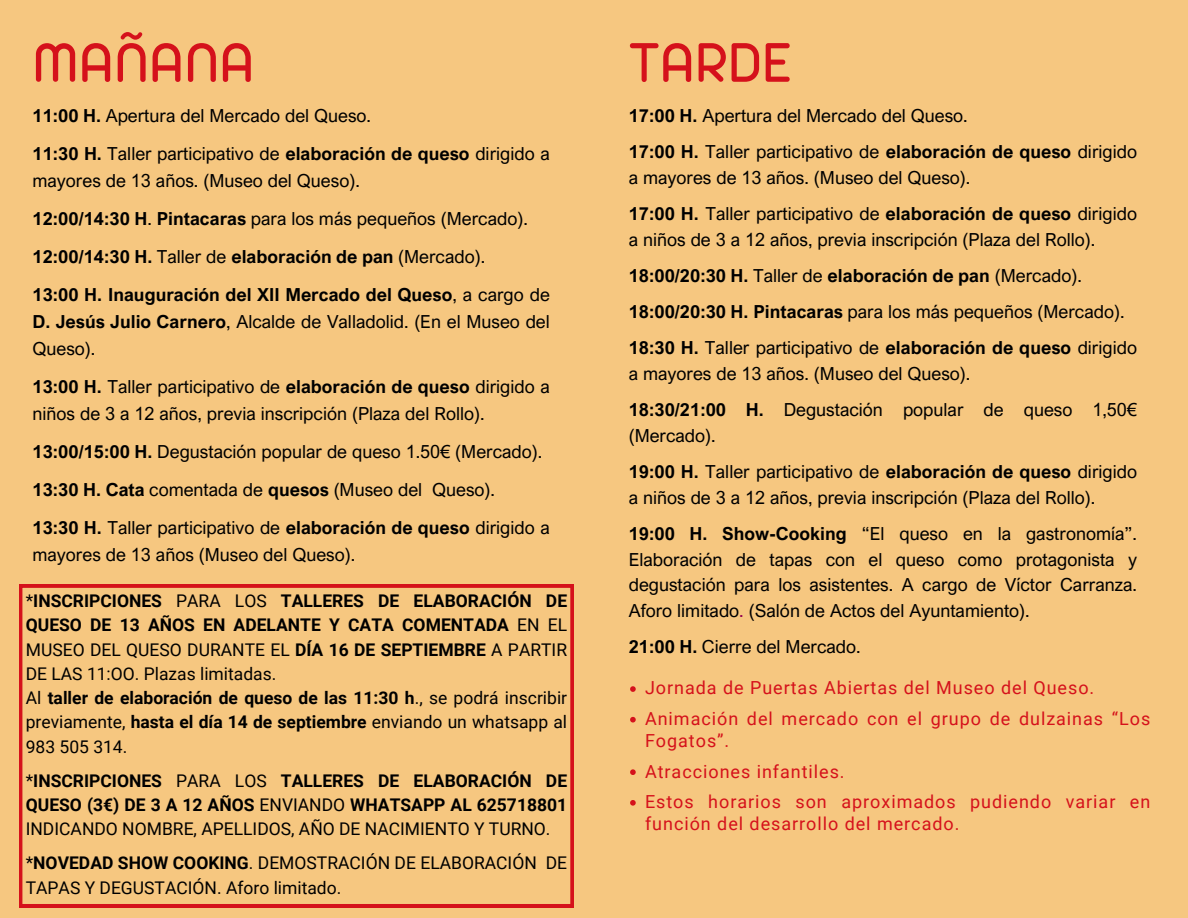
<style>
.page{position:relative;width:1188px;height:918px;background:#f6c780}
.page>*{position:absolute;margin:0;border:0;box-sizing:border-box;transform-origin:0 0}
.t1{font:60px "Arista Pro";color:#d5111b}
.t2{font:18px/25.7px "Arial Nova";color:#000}
.t3{font:700 18px/26.8px "Arial Nova";color:#000;text-align:justify}
.t4{font:18px/21.9px "Roboto";letter-spacing:.055em;color:#d5111b}
.t5{font:700 17.55px/24.3px "Roboto";color:#000;text-align:justify}
.t6{font:17.55px/24.3px "Roboto";color:#000;text-align:justify}
.s1{font-weight:700}
.s2{font-weight:400}
.s3{color:#950051}
</style>
<div class="page">
<svg style="left:19px;top:584px;width:555px;height:323px"></svg>
<svg style="left:630px;top:686px;width:6px;height:6px"></svg>
<svg style="left:630px;top:717px;width:6px;height:6px"></svg>
<svg style="left:630px;top:769px;width:6px;height:6px"></svg>
<svg style="left:630px;top:800px;width:6px;height:6px"></svg>
<p class="t1" style="left:32px;top:43px;width:223px">MAÑANA</p>
<p class="t2" style="left:32px;top:102px;width:340px"><span class="s1">11:00 H.</span> Apertura del Mercado del Queso.</p>
<p class="t2" style="left:32px;top:140px;width:519px;line-height:26.8px"><span class="s1">11:30 H.</span> Taller participativo de <span class="s1">elaboración de queso</span> dirigido a mayores de 13 años. (Museo del Queso).</p>
<p class="t2" style="left:32px;top:205px;width:497px"><span class="s1">12:00/14:30 H</span>. <span class="s1">Pintacaras</span> para los más pequeños (Mercado).</p>
<p class="t3" style="left:32px;top:243px;width:454px">12:00/14:30 H. <span class="s2">Taller de</span> elaboración de pan <span class="s2">(Mercado).</span></p>
<p class="t3" style="left:32px;top:281px;width:519px">13:00 H. Inauguración del XII Mercado del Queso<span class="s2">, a cargo de </span>D. Jesús Julio Carnero<span class="s2">, Alcalde de Valladolid. (En el Museo del Queso).</span></p>
<p class="t2" style="left:32px;top:373px;width:519px;line-height:26.8px"><span class="s1">13:00 H.</span> Taller participativo de <span class="s1">elaboración de queso</span> dirigido a niños de 3 a 12 años, previa inscripción (Plaza del Rollo).</p>
<p class="t2" style="left:32px;top:439px;width:511px"><span class="s1">13:00/15:00 H.</span> Degustación popular de queso 1.50€ (Mercado).</p>
<p class="t2" style="left:32px;top:477px;width:464px"><span class="s1">13:30 H. Cata</span> comentada de <span class="s1">quesos</span> (Museo del Queso).</p>
<p class="t2" style="left:32px;top:514px;width:519px;line-height:26.8px"><span class="s1">13:30 H.</span> Taller participativo de <span class="s1">elaboración de queso</span> dirigido a mayores de 13 años (Museo del Queso).</p>
<p class="t5" style="left:26px;top:589px;width:543px"><span class="s2">*</span>INSCRIPCIONES <span class="s2">PARA LOS</span> TALLERES DE ELABORACIÓN DE QUESO DE 13 AÑOS EN ADELANTE Y CATA COMENTADA <span class="s2">EN EL MUSEO DEL QUESO DURANTE EL</span> DÍA 16 DE SEPTIEMBRE <span class="s2">A PARTIR DE LAS 11:OO. Plazas limitadas.</span></p>
<p class="t6" style="left:26px;top:686px;width:543px">Al <span class="s1">taller de elaboración de queso de las 11:30 h</span>., se podrá inscribir previamente, <span class="s1">hasta el día 14 de septiembre</span> enviando un whatsapp al 983 505 314.</p>
<p class="t5" style="left:26px;top:769px;width:543px"><span class="s2">*</span>INSCRIPCIONES <span class="s2">PARA LOS</span> TALLERES DE ELABORACIÓN DE QUESO (3€) DE 3 A 12 AÑOS <span class="s2">ENVIANDO</span> WHATSAPP AL 625718801<br><span class="s2">INDICANDO NOMBRE, APELLIDOS, AÑO DE NACIMIENTO Y TURNO.</span></p>
<p class="t6" style="left:26px;top:851px;width:543px">*<span class="s1">NOVEDAD SHOW COOKING</span>. DEMOSTRACIÓN DE ELABORACIÓN DE<br>TAPAS Y DEGUSTACIÓN. Aforo limitado.</p>
<p class="t1" style="left:629px;top:43px;width:164px">TARDE</p>
<p class="t2" style="left:629px;top:102px;width:341px"><span class="s1">17:00 H.</span> Apertura del Mercado del Queso.</p>
<p class="t2" style="left:629px;top:139px;width:510px"><span class="s1">17:00 H.</span> Taller participativo de <span class="s1">elaboración de queso</span> dirigido a mayores de 13 años. (Museo del Queso).</p>
<p class="t2" style="left:629px;top:200px;width:510px"><span class="s1">17:00 H.</span> Taller participativo de <span class="s1">elaboración de queso</span> dirigido a niños de 3 a 12 años, previa inscripción (Plaza del Rollo).</p>
<p class="t3" style="left:629px;top:262px;width:455px">18:00/20:30 H. <span class="s2">Taller de</span> elaboración de pan <span class="s2">(Mercado).</span></p>
<p class="t2" style="left:629px;top:299px;width:497px"><span class="s1">18:00/20:30 H. Pintacaras</span> para los más pequeños (Mercado).</p>
<p class="t2" style="left:629px;top:335px;width:510px"><span class="s1">18:30 H.</span> Taller participativo de <span class="s1">elaboración de queso</span> dirigido a mayores de 13 años. (Museo del Queso).</p>
<p class="t2" style="left:629px;top:397px;width:510px"><span class="s1">18:30/21:00 H.</span> Degustación popular de queso 1,50€ (Mercado).</p>
<p class="t2" style="left:629px;top:459px;width:510px"><span class="s1">19:00 H.</span> Taller participativo de <span class="s1">elaboración de queso</span> dirigido a niños de 3 a 12 años, previa inscripción (Plaza del Rollo).</p>
<p class="t2" style="left:629px;top:520px;width:510px;text-align:justify"><span class="s1">19:00 H. Show-Cooking</span> “El queso en la gastronomía”.<br>Elaboración de tapas con el queso como protagonista y degustación para los asistentes. A cargo de Víctor Carranza.<br>Aforo limitado<span class="s3">.</span> (Salón de Actos del Ayuntamiento).</p>
<p class="t2" style="left:629px;top:634px;width:233px"><span class="s1">21:00 H.</span> Cierre del Mercado.</p>
<p class="t4" style="left:645px;top:677px;width:451px">Jornada de Puertas Abiertas del Museo del Queso.</p>
<p class="t4" style="left:645px;top:708px;width:507px">Animación del mercado con el grupo de dulzainas “Los<br>Fogatos”.</p>
<p class="t4" style="left:645px;top:760px;width:201px">Atracciones infantiles.</p>
<p class="t4" style="left:645px;top:791px;width:507px">Estos horarios son aproximados pudiendo variar en función del desarrollo del mercado.</p>
</div>
